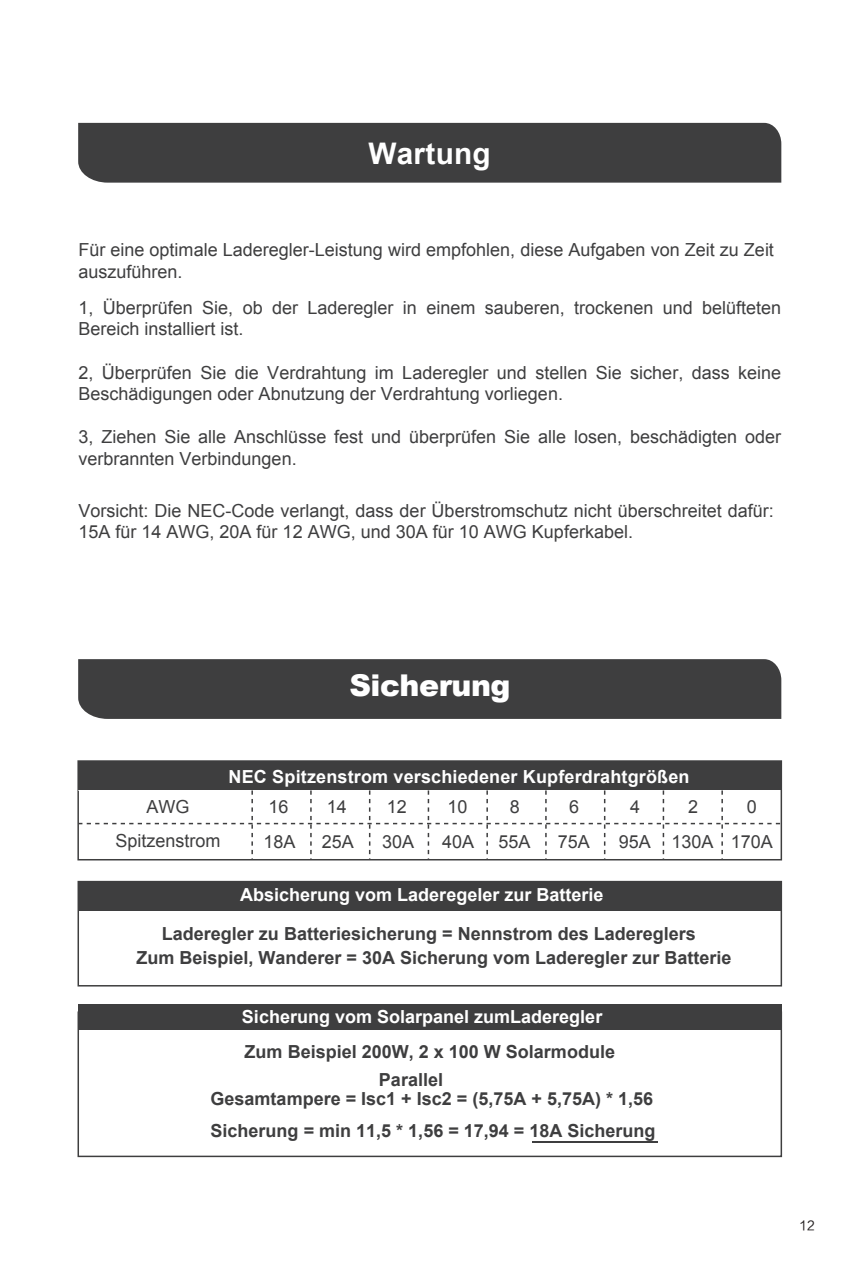
<style>
.page{position:relative;width:851px;height:1276px;background:#fff}
.page>*{position:absolute;margin:0;border:0;box-sizing:border-box;transform-origin:0 0}
.t1{font:900 30px "Arial";letter-spacing:-.015em;color:#fff}
.t2{font:700 29.7px "Arial";letter-spacing:.01em;color:#fff}
.t3{font:18px/21.6px "Arial";color:#3e3e3f}
.t4{font:700 18px "Arial";color:#3e3e3f}
.t5{font:700 18px "Arial";color:#fff}
.t6{font:12.6px "FZLTHJW GB1 0";color:#231f20}
</style>
<div class="page">
<div style="left:78px;top:123px;width:703px;height:60px;background:#3e3e3f"></div>
<div style="left:78px;top:659px;width:703px;height:60px;background:#3e3e3f"></div>
<div style="left:78px;top:761px;width:703px;height:28px;background:#3e3e3f"></div>
<div style="left:77px;top:760px;width:705px;height:100px;border:2px solid #3e3e3f"></div>
<svg style="left:78px;top:790px;width:703px;height:69px"></svg>
<div style="left:78px;top:880px;width:703px;height:30px;background:#3e3e3f"></div>
<div style="left:78px;top:1003px;width:703px;height:26px;background:#3e3e3f"></div>
<div style="left:77px;top:881px;width:705px;height:105px;border:2px solid #3e3e3f"></div>
<div style="left:77px;top:1011px;width:705px;height:146px;border:2px solid #3e3e3f"></div>
<hr style="left:532px;top:1141px;width:125px;height:1px;background:#3e3e3f">
<h2 class="t2" style="left:368px;top:134px;width:124px">Wartung</h2>
<p class="t3" style="left:78px;top:239px;width:697px">Für eine optimale Laderegler-Leistung wird empfohlen, diese Aufgaben von Zeit zu Zeit auszuführen.</p>
<p class="t3" style="left:78px;top:297px;width:704px">1, Überprüfen Sie, ob der Laderegler in einem sauberen, trockenen und belüfteten<br>Bereich installiert ist.</p>
<p class="t3" style="left:78px;top:362px;width:704px">2, Überprüfen Sie die Verdrahtung im Laderegler und stellen Sie sicher, dass keine<br>Beschädigungen oder Abnutzung der Verdrahtung vorliegen.</p>
<p class="t3" style="left:78px;top:426px;width:704px">3, Ziehen Sie alle Anschlüsse fest und überprüfen Sie alle losen, beschädigten oder verbrannten Verbindungen.</p>
<p class="t3" style="left:78px;top:500px;width:697px">Vorsicht: Die NEC-Code verlangt, dass der Überstromschutz nicht überschreitet dafür:<br>15A für 14 AWG, 20A für 12 AWG, und 30A für 10 AWG Kupferkabel.</p>
<h1 class="t1" style="left:349px;top:664px;width:163px">Sicherung</h1>
<p class="t5" style="left:228px;top:764px;width:462px">NEC Spitzenstrom verschiedener Kupferdrahtgrößen</p>
<p class="t3" style="left:146px;top:796px;width:45px">AWG</p>
<p class="t3" style="left:268px;top:796px;width:22px">16</p>
<p class="t3" style="left:326px;top:796px;width:22px">14</p>
<p class="t3" style="left:387px;top:796px;width:22px">12</p>
<p class="t3" style="left:447px;top:796px;width:22px">10</p>
<p class="t3" style="left:510px;top:796px;width:12px">8</p>
<p class="t3" style="left:569px;top:796px;width:12px">6</p>
<p class="t3" style="left:630px;top:796px;width:12px">4</p>
<p class="t3" style="left:688px;top:796px;width:12px">2</p>
<p class="t3" style="left:746px;top:796px;width:12px">0</p>
<p class="t3" style="left:115px;top:830px;width:107px">Spitzenstrom</p>
<p class="t3" style="left:263px;top:831px;width:34px">18A</p>
<p class="t3" style="left:322px;top:831px;width:34px">25A</p>
<p class="t3" style="left:382px;top:831px;width:34px">30A</p>
<p class="t3" style="left:442px;top:831px;width:34px">40A</p>
<p class="t3" style="left:498px;top:831px;width:34px">55A</p>
<p class="t3" style="left:557px;top:831px;width:34px">75A</p>
<p class="t3" style="left:618px;top:831px;width:155px">95A 130A 170A</p>
<p class="t5" style="left:240px;top:882px;width:365px">Absicherung vom Laderegeler zur Batterie</p>
<p class="t4" style="left:162px;top:921px;width:535px">Laderegler zu Batteriesicherung = Nennstrom des Ladereglers</p>
<p class="t4" style="left:136px;top:945px;width:596px">Zum Beispiel, Wanderer = 30A Sicherung vom Laderegler zur Batterie</p>
<p class="t5" style="left:242px;top:1004px;width:362px">Sicherung vom Solarpanel zumLaderegler</p>
<p class="t4" style="left:244px;top:1040px;width:372px">Zum Beispiel 200W, 2 x 100 W Solarmodule</p>
<p class="t4" style="left:379px;top:1067px;width:66px">Parallel</p>
<p class="t4" style="left:210px;top:1086px;width:444px">Gesamtampere = Isc1 + Isc2 = (5,75A + 5,75A) * 1,56</p>
<p class="t4" style="left:210px;top:1118px;width:446px">Sicherung = min 11,5 * 1,56 = 17,94 = 18A Sicherung</p>
<p class="t6" style="left:799px;top:1218px;width:17px">12</p>
</div>
